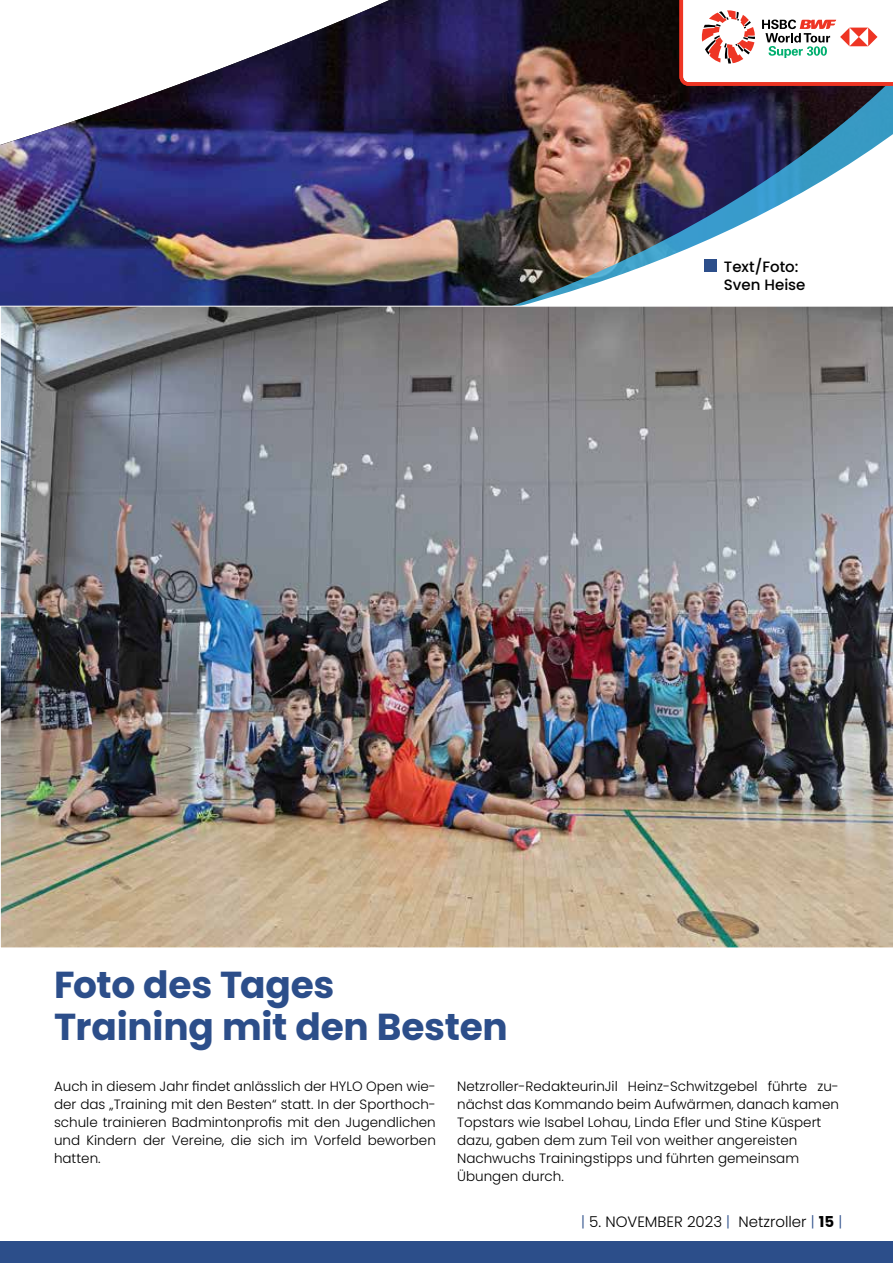
<style>
.page{position:relative;width:893px;height:1263px;background:#fff}
.page>*{position:absolute;margin:0;border:0;box-sizing:border-box;transform-origin:0 0}
.t1{font:700 37.5px/42px "Poppins";letter-spacing:-.01em;color:#2c4e8a}
.t2{font:300 15px "Poppins";color:#000}
.t3{font:500 15px/18px "Poppins";color:#000}
.t4{font:300 13.5px/18px "Poppins";color:#000;text-align:justify}
.s1{color:#2c4e8a}
.s2{font-weight:700}
</style>
<div class="page">
<img style="left:261px;top:0;width:418px;height:53px">
<img style="left:0;top:53px;width:679px;height:253px">
<img style="left:480px;top:58px;width:413px;height:67px">
<img style="left:372px;top:125px;width:521px;height:181px">
<div style="left:0;top:1242px;width:893px;height:21px;background:#2c4e8a"></div>
<img style="left:0;top:306px;width:893px;height:642px">
<div style="left:704px;top:259px;width:13px;height:13px;background:#2c4e8a"></div>
<svg style="left:679px;top:0;width:214px;height:86px"></svg>
<p class="t3" style="left:724px;top:258px;width:83px">Text/Foto:<br>Sven Heise</p>
<h1 class="t1" style="left:54px;top:964px;width:455px">Foto des Tages<br>Training mit den Besten</h1>
<p class="t4" style="left:54px;top:1077px;width:383px">Auch in diesem Jahr findet anlässlich der HYLO Open wie&shy;der das „Training mit den Besten“ statt. In der Sporthoch&shy;schule trainieren Badmintonprofis mit den Jugendlichen und Kindern der Vereine, die sich im Vorfeld beworben hatten.</p>
<p class="t4" style="left:457px;top:1077px;width:383px;text-align:left">Netzroller-RedakteurinJil Heinz-Schwitzgebel führte zu&shy;nächst das Kommando beim Aufwärmen, danach kamen Topstars wie Isabel Lohau, Linda Efler und Stine Küspert dazu, gaben dem zum Teil von weither angereisten Nachwuchs Trainingstipps und führten gemeinsam Übungen durch.</p>
<p class="t2" style="left:581px;top:1213px;width:262px"><span class="s1">|</span> 5. NOVEMBER 2023 <span class="s1">|</span> Netzroller <span class="s1">|</span> <span class="s2">15</span> <span class="s1">|</span></p>
</div>
